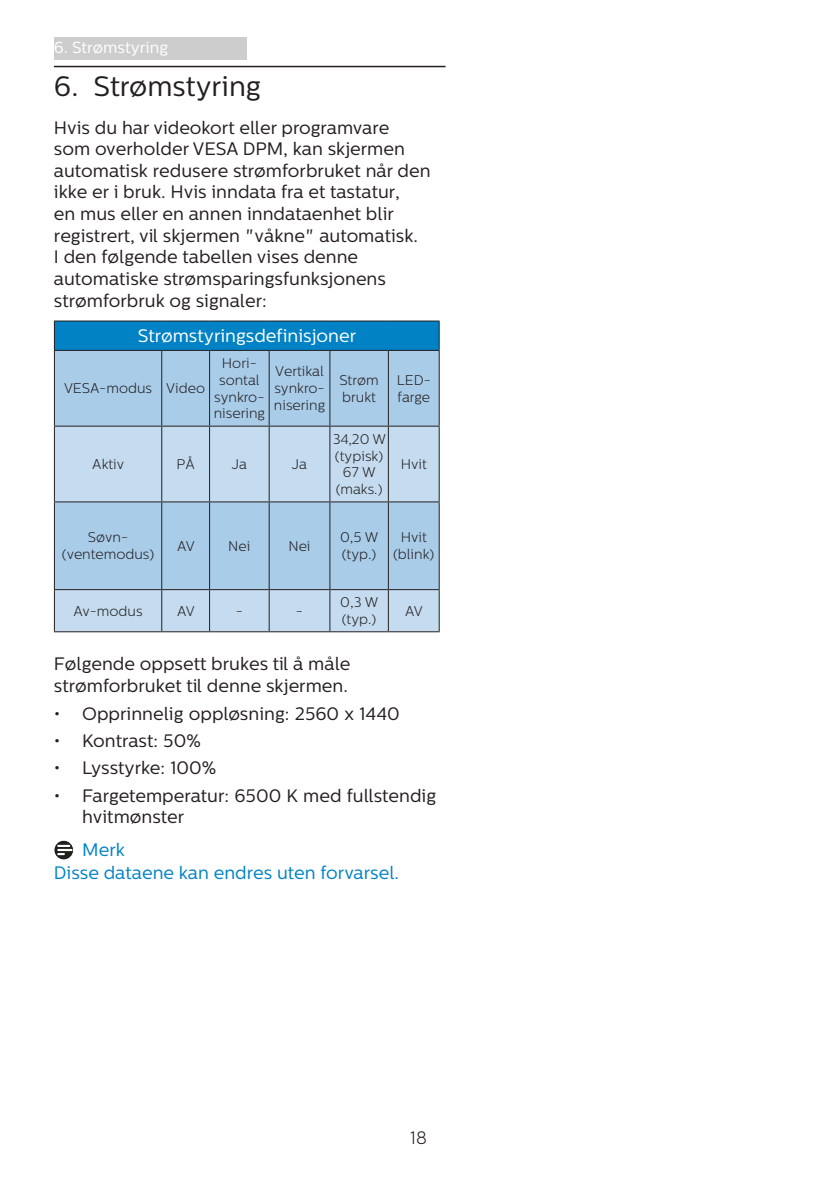
<style>
.page{position:relative;width:840px;height:1191px;background:#fff}
.page>*{position:absolute;margin:0;border:0;box-sizing:border-box;transform-origin:0 0}
.t1{font:28px "Centrale Sans";color:#231f20}
.chapter-paragraph{font:18px/21.6px "Centrale Sans";color:#231f20}
.Heading_4{font:18px/21.6px "Centrale Sans";color:#231f20}
.Note_body{font:18px "Centrale Sans";color:#0082c5}
.t2{font:18px "Centrale Sans";color:#fff}
.Heading_4_Blue{font:18px "Centrale Sans";color:#0082c5}
.t3{font:300 18px "Centrale Sans";color:#231f20}
.t4{font:16px "Centrale Sans";color:#fff}
.t5{font:300 14px/16.8px "Centrale Sans";color:#231f20}
</style>
<div class="page">
<div style="left:54px;top:37px;width:193px;height:23px;background:#cdcdcd"></div>
<hr style="left:54px;top:66px;width:391px;height:1px;background:#231f20">
<div style="left:54px;top:321px;width:385px;height:29px;background:#0082c5"></div>
<div style="left:55px;top:351px;width:383px;height:75px;background:#a9cce9"></div>
<svg style="left:55px;top:427px;width:383px;height:204px;background:#b7d3eb"></svg>
<hr style="left:54px;top:320px;width:108px;height:1px;background:#231f20">
<svg style="left:54px;top:321px;width:1px;height:29px"></svg>
<hr style="left:162px;top:320px;width:47px;height:1px;background:#231f20">
<hr style="left:209px;top:320px;width:60px;height:1px;background:#231f20">
<hr style="left:269px;top:320px;width:61px;height:1px;background:#231f20">
<hr style="left:330px;top:320px;width:58px;height:1px;background:#231f20">
<hr style="left:388px;top:320px;width:51px;height:1px;background:#231f20">
<svg style="left:438px;top:321px;width:1px;height:29px"></svg>
<hr style="left:54px;top:350px;width:108px;height:1px;background:#231f20">
<hr style="left:54px;top:351px;width:1px;height:75px;background:#231f20">
<hr style="left:162px;top:350px;width:47px;height:1px;background:#231f20">
<hr style="left:161px;top:351px;width:1px;height:75px;background:#231f20">
<hr style="left:209px;top:350px;width:60px;height:1px;background:#231f20">
<hr style="left:209px;top:351px;width:1px;height:75px;background:#231f20">
<hr style="left:269px;top:350px;width:61px;height:1px;background:#231f20">
<hr style="left:268px;top:351px;width:1px;height:75px;background:#231f20">
<hr style="left:330px;top:350px;width:58px;height:1px;background:#231f20">
<hr style="left:329px;top:351px;width:1px;height:75px;background:#231f20">
<hr style="left:388px;top:350px;width:51px;height:1px;background:#231f20">
<hr style="left:387px;top:351px;width:1px;height:75px;background:#231f20">
<hr style="left:438px;top:351px;width:1px;height:75px;background:#231f20">
<hr style="left:54px;top:426px;width:108px;height:1px;background:#231f20">
<hr style="left:54px;top:427px;width:1px;height:74px;background:#231f20">
<hr style="left:162px;top:426px;width:47px;height:1px;background:#231f20">
<hr style="left:161px;top:427px;width:1px;height:74px;background:#231f20">
<hr style="left:209px;top:426px;width:60px;height:1px;background:#231f20">
<hr style="left:209px;top:427px;width:1px;height:74px;background:#231f20">
<hr style="left:269px;top:426px;width:61px;height:1px;background:#231f20">
<hr style="left:268px;top:427px;width:1px;height:74px;background:#231f20">
<hr style="left:330px;top:426px;width:58px;height:1px;background:#231f20">
<hr style="left:329px;top:427px;width:1px;height:74px;background:#231f20">
<hr style="left:388px;top:426px;width:51px;height:1px;background:#231f20">
<hr style="left:387px;top:427px;width:1px;height:74px;background:#231f20">
<hr style="left:438px;top:427px;width:1px;height:74px;background:#231f20">
<hr style="left:54px;top:501px;width:108px;height:1px;background:#231f20">
<hr style="left:54px;top:502px;width:1px;height:87px;background:#231f20">
<hr style="left:162px;top:501px;width:47px;height:1px;background:#231f20">
<hr style="left:161px;top:502px;width:1px;height:87px;background:#231f20">
<hr style="left:209px;top:501px;width:60px;height:1px;background:#231f20">
<hr style="left:209px;top:502px;width:1px;height:87px;background:#231f20">
<hr style="left:269px;top:501px;width:61px;height:1px;background:#231f20">
<hr style="left:268px;top:502px;width:1px;height:87px;background:#231f20">
<hr style="left:330px;top:501px;width:58px;height:1px;background:#231f20">
<hr style="left:329px;top:502px;width:1px;height:87px;background:#231f20">
<hr style="left:388px;top:501px;width:51px;height:1px;background:#231f20">
<hr style="left:387px;top:502px;width:1px;height:87px;background:#231f20">
<hr style="left:438px;top:502px;width:1px;height:87px;background:#231f20">
<hr style="left:54px;top:589px;width:108px;height:1px;background:#231f20">
<hr style="left:54px;top:590px;width:1px;height:41px;background:#231f20">
<hr style="left:162px;top:589px;width:47px;height:1px;background:#231f20">
<hr style="left:161px;top:590px;width:1px;height:41px;background:#231f20">
<hr style="left:209px;top:589px;width:60px;height:1px;background:#231f20">
<hr style="left:209px;top:590px;width:1px;height:41px;background:#231f20">
<hr style="left:269px;top:589px;width:61px;height:1px;background:#231f20">
<hr style="left:268px;top:590px;width:1px;height:41px;background:#231f20">
<hr style="left:330px;top:589px;width:58px;height:1px;background:#231f20">
<hr style="left:329px;top:590px;width:1px;height:41px;background:#231f20">
<hr style="left:388px;top:589px;width:51px;height:1px;background:#231f20">
<hr style="left:387px;top:590px;width:1px;height:41px;background:#231f20">
<hr style="left:438px;top:590px;width:1px;height:41px;background:#231f20">
<hr style="left:54px;top:631px;width:108px;height:1px;background:#231f20">
<hr style="left:162px;top:631px;width:47px;height:1px;background:#231f20">
<hr style="left:209px;top:631px;width:60px;height:1px;background:#231f20">
<hr style="left:269px;top:631px;width:61px;height:1px;background:#231f20">
<hr style="left:330px;top:631px;width:58px;height:1px;background:#231f20">
<hr style="left:388px;top:631px;width:51px;height:1px;background:#231f20">
<svg style="left:54px;top:840px;width:20px;height:20px"></svg>
<div style="left:54px;top:840px;width:20px;height:20px;border:1px solid #fff;border-radius:50%"></div>
<svg style="left:58px;top:845px;width:13px;height:10px"></svg>
<p class="t4" style="left:54px;top:38px;width:116px">6. Strømstyring</p>
<p class="t1" style="left:54px;top:70px;width:209px">6. Strømstyring</p>
<p class="chapter-paragraph" style="left:54px;top:117px;width:378px">Hvis du har videokort eller programvare<br>som overholder VESA DPM, kan skjermen automatisk redusere strømforbruket når den ikke er i bruk. Hvis inndata fra et tastatur,<br>en mus eller en annen inndataenhet blir registrert, vil skjermen "våkne" automatisk.<br>I den følgende tabellen vises denne automatiske strømsparingsfunksjonens strømforbruk og signaler:</p>
<p class="t2" style="left:138px;top:325px;width:220px">Strømstyringsdefinisjoner</p>
<p class="t5" style="left:64px;top:380px;width:90px">VESA-modus</p>
<p class="t5" style="left:166px;top:380px;width:40px">Video</p>
<p class="t5" style="left:214px;top:355px;width:53px;text-align:center">Hori&shy;sontal synkro&shy;nisering</p>
<p class="t5" style="left:274px;top:363px;width:53px;text-align:justify">Vertikal synkro&shy;nisering</p>
<p class="t5" style="left:339px;top:371px;width:41px">Strøm brukt</p>
<p class="t5" style="left:396px;top:371px;width:36px">LED&shy;farge</p>
<p class="t5" style="left:92px;top:456px;width:33px">Aktiv</p>
<p class="t5" style="left:176px;top:456px;width:20px">PÅ</p>
<p class="t5" style="left:232px;top:456px;width:17px">Ja</p>
<p class="t5" style="left:292px;top:456px;width:17px">Ja</p>
<p class="t5" style="left:332px;top:430px;width:55px">34,20 W (typisk)</p>
<p class="t5" style="left:335px;top:464px;width:48px;text-align:center">67 W (maks.)</p>
<p class="t5" style="left:400px;top:456px;width:28px">Hvit</p>
<p class="t5" style="left:62px;top:529px;width:94px;text-align:center">Søvn-(ventemodus)</p>
<p class="t5" style="left:177px;top:537px;width:19px">AV</p>
<p class="t5" style="left:228px;top:537px;width:24px">Nei</p>
<p class="t5" style="left:288px;top:537px;width:24px">Nei</p>
<p class="t5" style="left:340px;top:529px;width:40px">0,5 W (typ.)</p>
<p class="t5" style="left:393px;top:529px;width:43px;text-align:center">Hvit (blink)</p>
<p class="t5" style="left:340px;top:594px;width:40px">0,3 W (typ.)</p>
<p class="t5" style="left:405px;top:602px;width:19px">AV</p>
<p class="Heading_4" style="left:54px;top:653px;width:298px">Følgende oppsett brukes til å måle strømforbruket til denne skjermen.</p>
<p class="chapter-paragraph" style="left:54px;top:703px;width:347px">• Opprinnelig oppløsning: 2560 x 1440</p>
<p class="chapter-paragraph" style="left:54px;top:730px;width:148px">• Kontrast: 50%</p>
<p class="chapter-paragraph" style="left:54px;top:757px;width:164px">• Lysstyrke: 100%</p>
<p class="chapter-paragraph" style="left:82px;top:784px;width:355px;text-indent:-28px">• Fargetemperatur: 6500 K med fullstendig hvitmønster</p>
<p class="Heading_4_Blue" style="left:82px;top:839px;width:44px">Merk</p>
<p class="Note_body" style="left:54px;top:862px;width:346px">Disse dataene kan endres uten forvarsel.</p>
<p class="t5" style="left:73px;top:602px;width:71px">Av-modus</p>
<p class="t5" style="left:177px;top:602px;width:19px">AV</p>
<p class="t5" style="left:236px;top:602px;width:9px">-</p>
<p class="t5" style="left:296px;top:602px;width:9px">-</p>
<p class="t3" style="left:410px;top:1127px;width:18px">18</p>
</div>
